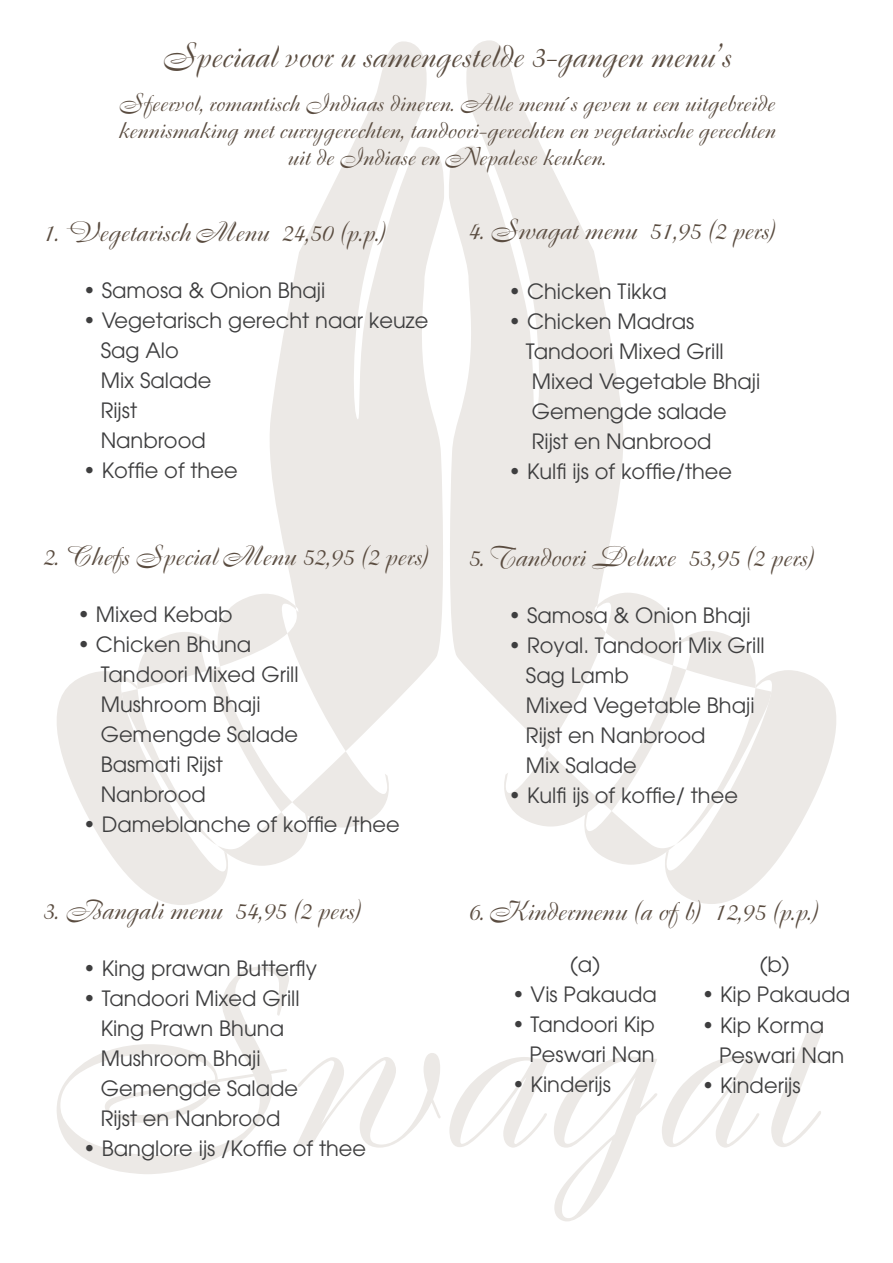
<style>
.page{position:relative;width:893px;height:1263px;background:#fff}
.page>*{position:absolute;margin:0;border:0;box-sizing:border-box;transform-origin:0 0}
.t1{font:33px "Boulevard";color:#5a4c40}
.t2{font:27px "Boulevard";color:#5a4c40}
.t3{font:24px/27px "Boulevard";color:#5a4c40;text-align:center}
.t4{font:21px/30px "Avant Garde";color:#3e3e3f}
</style>
<div class="page">
<svg style="left:270px;top:41px;width:174px;height:658px;fill:#ece9e6"></svg>
<svg style="left:57px;top:594px;width:341px;height:311px"></svg>
<svg style="left:449px;top:40px;width:174px;height:658px;fill:#ece9e6"></svg>
<svg style="left:495px;top:593px;width:341px;height:311px"></svg>
<svg style="left:57px;top:966px;width:232px;height:208px"></svg>
<svg style="left:296px;top:1053px;width:145px;height:94px"></svg>
<svg style="left:449px;top:1056px;width:313px;height:165px"></svg>
<svg style="left:771px;top:1026px;width:53px;height:121px"></svg>
<h1 class="t1" style="left:162px;top:35px;width:570px">Speciaal voor u samengestelde 3-gangen menu’s</h1>
<p class="t3" style="left:118px;top:89px;width:659px">Sfeervol, romantisch Indiaas dineren. Alle menu´s geven u een uitgebreide kennismaking met currygerechten, tandoori-gerechten en vegetarische gerechten uit de Indiase en Nepalese keuken.</p>
<p class="t2" style="left:43px;top:215px;width:345px">1. Vegetarisch Menu 24,50 (p.p.)</p>
<p class="t4" style="left:83px;top:276px;width:244px">• Samosa &amp; Onion Bhaji</p>
<p class="t4" style="left:101px;top:306px;width:329px;text-indent:-17px">• Vegetarisch gerecht naar keuze<br>Sag Alo<br>Mix Salade<br>Rijst<br>Nanbrood</p>
<p class="t4" style="left:83px;top:456px;width:156px">• Koffie of thee</p>
<p class="t2" style="left:43px;top:539px;width:388px">2. Chefs Special Menu 52,95 (2 pers)</p>
<p class="t4" style="left:77px;top:600px;width:157px">• Mixed Kebab</p>
<p class="t4" style="left:101px;top:630px;width:199px;text-indent:-23px">• Chicken Bhuna<br>Tandoori Mixed Grill<br>Mushroom Bhaji<br>Gemengde Salade<br>Basmati Rijst<br>Nanbrood</p>
<p class="t4" style="left:83px;top:810px;width:318px">• Dameblanche of koffie /thee</p>
<p class="t2" style="left:43px;top:893px;width:320px">3. Bangali menu 54,95 (2 pers)</p>
<p class="t4" style="left:83px;top:954px;width:235px">• King prawan Butterfly</p>
<p class="t4" style="left:101px;top:984px;width:201px;text-indent:-17px">• Tandoori Mixed Grill<br>King Prawn Bhuna<br>Mushroom Bhaji<br>Gemengde Salade<br>Rijst en Nanbrood</p>
<p class="t4" style="left:83px;top:1134px;width:284px">• Banglore ijs /Koffie of thee</p>
<p class="t2" style="left:468px;top:212px;width:310px">4. Swagat menu 51,95 (2 pers)</p>
<p class="t4" style="left:508px;top:276px;width:160px">• Chicken Tikka</p>
<p class="t4" style="left:526px;top:306px;width:236px;text-indent:-17px">• Chicken Madras<br>Tandoori Mixed Grill<br>Mixed Vegetable Bhaji<br>Gemengde salade<br>Rijst en Nanbrood</p>
<p class="t4" style="left:508px;top:456px;width:225px">• Kulfi ijs of koffie/thee</p>
<p class="t2" style="left:468px;top:539px;width:348px">5. Tandoori Deluxe 53,95 (2 pers)</p>
<p class="t4" style="left:508px;top:600px;width:244px">• Samosa &amp; Onion Bhaji</p>
<p class="t4" style="left:526px;top:630px;width:240px;text-indent:-17px">• Royal. Tandoori Mix Grill<br>Sag Lamb<br>Mixed Vegetable Bhaji<br>Rijst en Nanbrood<br>Mix Salade</p>
<p class="t4" style="left:508px;top:780px;width:231px">• Kulfi ijs of koffie/ thee</p>
<p class="t2" style="left:468px;top:893px;width:352px">6. Kindermenu (a of b) 12,95 (p.p.)</p>
<p class="t4" style="left:760px;top:950px;width:31px">(b)</p>
<p class="t4" style="left:702px;top:980px;width:150px">• Kip Pakauda</p>
<p class="t4" style="left:719px;top:1010px;width:127px;text-indent:-17px">• Kip Korma<br>Peswari Nan</p>
<p class="t4" style="left:702px;top:1070px;width:100px">• Kinderijs</p>
<p class="t4" style="left:570px;top:949px;width:31px">(a)</p>
<p class="t4" style="left:512px;top:979px;width:146px">• Vis Pakauda</p>
<p class="t4" style="left:512px;top:1009px;width:144px;text-align:right">• Tandoori Kip<br>Peswari Nan</p>
<p class="t4" style="left:512px;top:1069px;width:100px">• Kinderijs</p>
</div>
